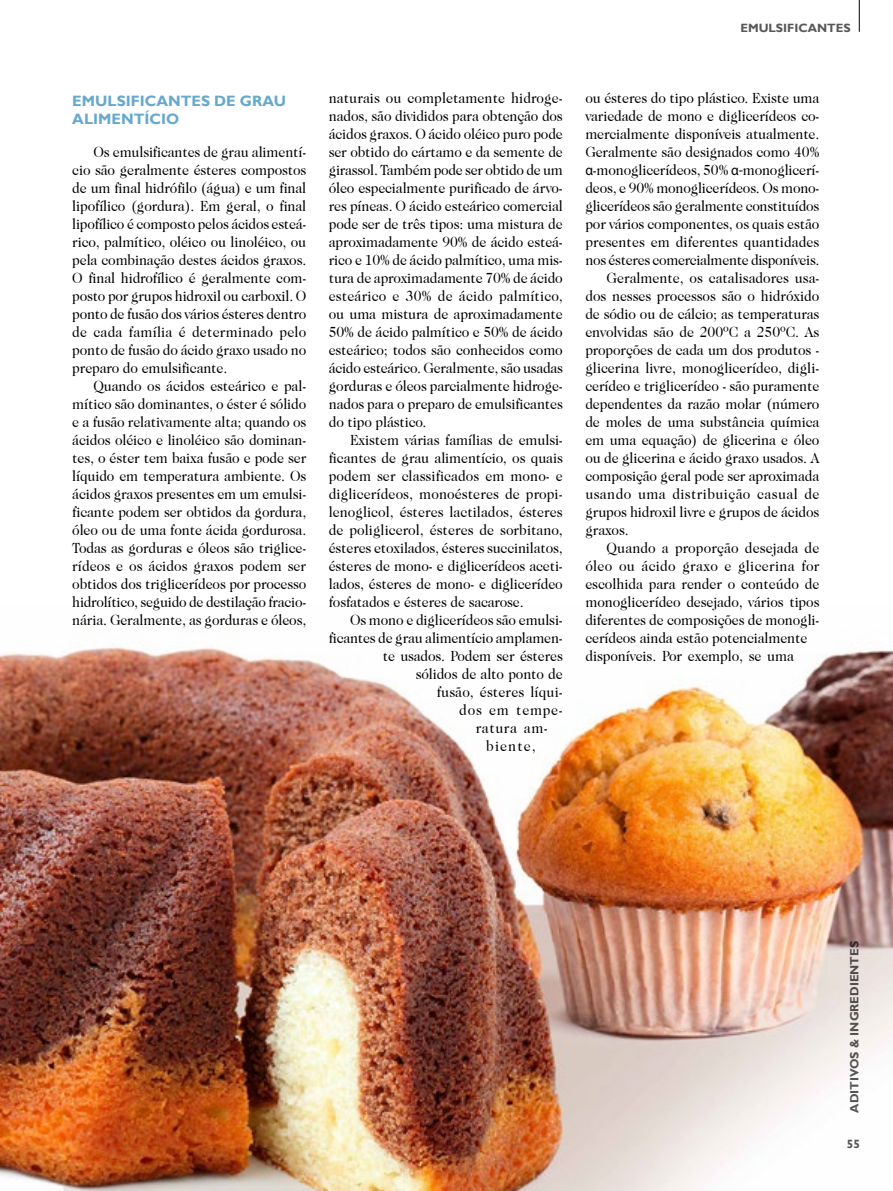
<style>
.page{position:relative;width:893px;height:1191px;background:#fff}
.page>*{position:absolute;margin:0;border:0;box-sizing:border-box;transform-origin:0 0}
.texto{font:15px/18px "Caslon 224 IT Cby BT";letter-spacing:-.01em;color:#000;text-align:justify;scale:.93 1}
.capitulos{font:700 15px/18px "Gill Sans";color:#66a9cd}
.texto-2{font:15px "Caslon 224 IT Cby BT";letter-spacing:.01em;color:#000;scale:.93 1}
.texto-3{font:15px "Caslon 224 IT Cby BT";letter-spacing:.05em;color:#000;scale:.93 1}
.texto-4{font:15px "Caslon 224 IT Cby BT";letter-spacing:.04em;color:#000;scale:.93 1}
.t1{font:700 12px "Gill Sans";color:#58585a}
.s1{font-family:"Myriad Pro"}
</style>
<div class="page">
<hr style="left:859px;top:0;width:1px;height:32px;background:#000">
<img style="left:0;top:646px;width:893px;height:545px">
<p class="t1" style="left:740px;top:20px;width:112px">EMULSIFICANTES</p>
<p class="capitulos" style="left:72px;top:93px;width:215px">EMULSIFICANTES DE GRAU<br>ALIMENTÍCIO</p>
<p class="texto" style="left:72px;top:143px;width:253px;text-indent:21px">Os emulsificantes de grau alimentí&shy;cio são geralmente ésteres compostos de um final hidrófilo (água) e um final lipofílico (gordura). Em geral, o final lipofílico é composto pelos ácidos esteá&shy;rico, palmítico, oléico ou linoléico, ou pela combinação destes ácidos graxos.<br>O final hidrofílico é geralmente com&shy;posto por grupos hidroxil ou carboxil. O ponto de fusão dos vários ésteres dentro de cada família é determinado pelo ponto de fusão do ácido graxo usado no preparo do emulsificante.</p>
<p class="texto" style="left:72px;top:377px;width:253px;text-indent:21px">Quando os ácidos esteárico e pal&shy;mítico são dominantes, o éster é sólido e a fusão relativamente alta; quando os ácidos oléico e linoléico são dominan&shy;tes, o éster tem baixa fusão e pode ser líquido em temperatura ambiente. Os ácidos graxos presentes em um emulsi&shy;ficante podem ser obtidos da gordura, óleo ou de uma fonte ácida gordurosa.<br>Todas as gorduras e óleos são triglice&shy;rídeos e os ácidos graxos podem ser obtidos dos triglicerídeos por processo hidrolítico, seguido de destilação fracio&shy;nária. Geralmente, as gorduras e óleos,</p>
<p class="texto" style="left:329px;top:89px;width:253px">naturais ou completamente hidroge&shy;nados, são divididos para obtenção dos ácidos graxos. O ácido oléico puro pode ser obtido do cártamo e da semente de girassol. Também pode ser obtido de um óleo especialmente purificado de árvo&shy;res píneas. O ácido esteárico comercial pode ser de três tipos: uma mistura de aproximadamente 90% de ácido esteá&shy;rico e 10% de ácido palmítico, uma mis&shy;tura de aproximadamente 70% de ácido esteárico e 30% de ácido palmítico, ou uma mistura de aproximadamente 50% de ácido palmítico e 50% de ácido esteárico; todos são conhecidos como ácido esteárico. Geralmente, são usadas gorduras e óleos parcialmente hidroge&shy;nados para o preparo de emulsificantes do tipo plástico.</p>
<p class="texto" style="left:329px;top:431px;width:253px;text-indent:21px">Existem várias famílias de emulsi&shy;ficantes de grau alimentício, os quais podem ser classificados em mono- e diglicerídeos, monoésteres de propi&shy;lenoglicol, ésteres lactilados, ésteres de poliglicerol, ésteres de sorbitano, ésteres etoxilados, ésteres succinilatos, ésteres de mono- e diglicerídeos aceti&shy;lados, ésteres de mono- e diglicerídeo fosfatados e ésteres de sacarose.</p>
<p class="texto" style="left:350px;top:611px;width:230px">Os mono e diglicerídeos são emulsi-</p>
<p class="texto" style="left:329px;top:629px;width:253px">ficantes de grau alimentício amplamen-</p>
<p class="texto" style="left:383px;top:647px;width:195px">te usados. Podem ser ésteres</p>
<p class="texto" style="left:416px;top:665px;width:160px">sólidos de alto ponto de</p>
<p class="texto-2" style="left:437px;top:683px;width:137px">fusão, ésteres líqui-</p>
<p class="texto-3" style="left:459px;top:701px;width:113px">dos em tempe-</p>
<p class="texto-4" style="left:476px;top:719px;width:79px">ratura am-</p>
<p class="texto" style="left:486px;top:737px;width:55px">biente,</p>
<p class="texto" style="left:585px;top:89px;width:253px">ou ésteres do tipo plástico. Existe uma variedade de mono e diglicerídeos co&shy;mercialmente disponíveis atualmente.<br>Geralmente são designados como 40% <span class="s1">α</span>-monoglicerídeos, 50% <span class="s1">α-</span>monoglicerí&shy;deos, e 90% monoglicerídeos. Os mono&shy;glicerídeos são geralmente constituídos por vários componentes, os quais estão presentes em diferentes quantidades nos ésteres comercialmente disponíveis.</p>
<p class="texto" style="left:585px;top:269px;width:253px;text-indent:21px">Geralmente, os catalisadores usa&shy;dos nesses processos são o hidróxido de sódio ou de cálcio; as temperaturas envolvidas são de 200ºC a 250ºC. As proporções de cada um dos produtos - glicerina livre, monoglicerídeo, digli&shy;cerídeo e triglicerídeo - são puramente dependentes da razão molar (número de moles de uma substância química em uma equação) de glicerina e óleo ou de glicerina e ácido graxo usados. A composição geral pode ser aproximada usando uma distribuição casual de grupos hidroxil livre e grupos de ácidos graxos.</p>
<p class="texto" style="left:585px;top:539px;width:253px;text-align:left;text-indent:21px">Quando a proporção desejada de óleo ou ácido graxo e glicerina for escolhida para render o conteúdo de monoglicerídeo desejado, vários tipos diferentes de composições de monogli&shy;cerídeos ainda estão potencialmente disponíveis. Por exemplo, se uma</p>
<p class="t1" style="left:847px;top:1112px;width:173px;rotate:-90deg">ADITIVOS &amp; INGREDIENTES</p>
<p class="t1" style="left:847px;top:1136px;width:15px">55</p>
</div>
